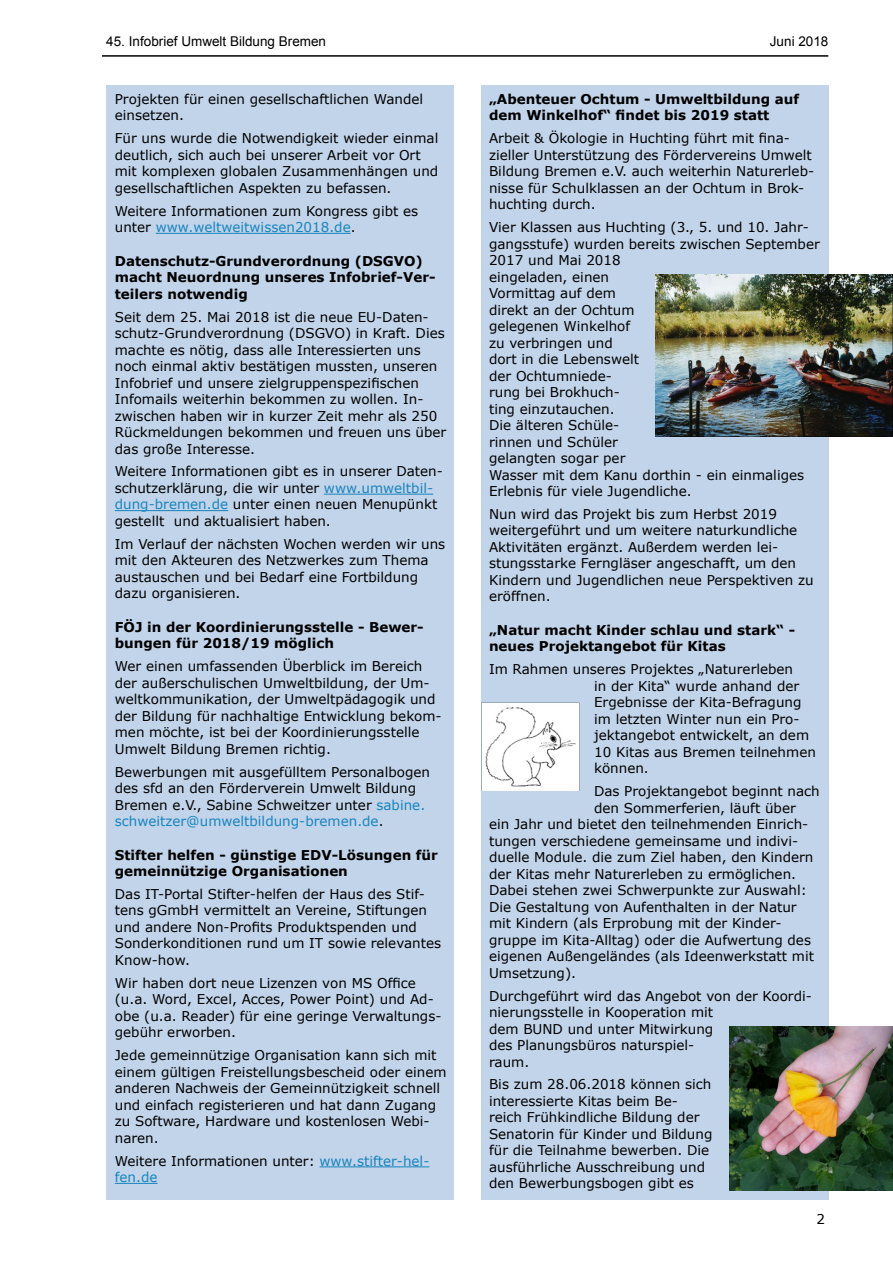
<style>
.page{position:relative;width:893px;height:1263px;background:#fff}
.page>*{position:absolute;margin:0;border:0;box-sizing:border-box;transform-origin:0 0}
.t1{font:13.5px/16.5px "Verdana";color:#000}
.t2{font:700 13.5px/16.5px "Verdana";color:#000}
.t3{font:13.5px "Arial";color:#000}
.s1{color:#1784be}
</style>
<div class="page">
<hr style="left:102px;top:55px;width:726px;height:2px;background:#000">
<div style="left:106px;top:85px;width:348px;height:1114px;background:#c2d4ea"></div>
<div style="left:481px;top:85px;width:348px;height:1114px;background:#c2d4ea"></div>
<hr style="left:156px;top:233px;width:195px;height:1px;background:#1784be">
<hr style="left:324px;top:494px;width:109px;height:1px;background:#1784be">
<hr style="left:115px;top:510px;width:113px;height:1px;background:#1784be">
<hr style="left:319px;top:1166px;width:110px;height:1px;background:#1784be">
<hr style="left:115px;top:1183px;width:42px;height:1px;background:#1784be">
<img style="left:655px;top:274px;width:237px;height:162px">
<img style="left:729px;top:1027px;width:164px;height:164px">
<img style="left:482px;top:703px;width:97px;height:88px">
<p class="t3" style="left:106px;top:33px;width:221px">45. Infobrief Umwelt Bildung Bremen</p>
<p class="t3" style="left:770px;top:33px;width:60px">Juni 2018</p>
<p class="t1" style="left:115px;top:91px;width:310px">Projekten für einen gesellschaftlichen Wandel einsetzen.</p>
<p class="t1" style="left:115px;top:130px;width:325px">Für uns wurde die Notwendigkeit wieder einmal deutlich, sich auch bei unserer Arbeit vor Ort mit komplexen globalen Zusammenhängen und gesellschaftlichen Aspekten zu befassen.</p>
<p class="t1" style="left:115px;top:202px;width:305px">Weitere Informationen zum Kongress gibt es unter <span class="s1">www.weltweitwissen2018.de</span>.</p>
<p class="t2" style="left:115px;top:252px;width:322px">Datenschutz-Grundverordnung (DSGVO) macht Neuordnung unseres Infobrief-Ver&shy;teilers notwendig</p>
<p class="t1" style="left:115px;top:308px;width:333px">Seit dem 25. Mai 2018 ist die neue EU-Daten&shy;schutz-Grundverordnung (DSGVO) in Kraft. Dies machte es nötig, dass alle Interessierten uns noch einmal aktiv bestätigen mussten, unseren Infobrief und unsere zielgruppenspezifischen Infomails weiterhin bekommen zu wollen. In&shy;zwischen haben wir in kurzer Zeit mehr als 250<br>Rückmeldungen bekommen und freuen uns über das große Interesse.</p>
<p class="t1" style="left:115px;top:463px;width:330px">Weitere Informationen gibt es in unserer Daten&shy;schutzerklärung, die wir unter <span class="s1">www.umweltbil&shy;dung-bremen.de</span> unter einen neuen Menupünkt gestellt und aktualisiert haben.</p>
<p class="t1" style="left:115px;top:535px;width:332px">Im Verlauf der nächsten Wochen werden wir uns mit den Akteuren des Netzwerkes zum Thema austauschen und bei Bedarf eine Fortbildung dazu organisieren.</p>
<p class="t2" style="left:115px;top:618px;width:310px">FÖJ in der Koordinierungsstelle - Bewer&shy;bungen für 2018/19 möglich</p>
<p class="t1" style="left:115px;top:658px;width:328px">Wer einen umfassenden Überblick im Bereich der außerschulischen Umweltbildung, der Um&shy;weltkommunikation, der Umweltpädagogik und der Bildung für nachhaltige Entwicklung bekom&shy;men möchte, ist bei der Koordinierungsstelle Umwelt Bildung Bremen richtig.</p>
<p class="t1" style="left:115px;top:763px;width:317px">Bewerbungen mit ausgefülltem Personalbogen des sfd an den Förderverein Umwelt Bildung Bremen e.V., Sabine Schweitzer unter <span class="s1">sabine. schweitzer@umweltbildung-bremen.de</span>.</p>
<p class="t2" style="left:115px;top:846px;width:325px">Stifter helfen - günstige EDV-Lösungen für gemeinnützige Organisationen</p>
<p class="t1" style="left:115px;top:886px;width:328px">Das IT-Portal Stifter-helfen der Haus des Stif&shy;tens gGmbH vermittelt an Vereine, Stiftungen und andere Non-Profits Produktspenden und Sonderkonditionen rund um IT sowie relevantes Know-how.</p>
<p class="t1" style="left:115px;top:974px;width:328px">Wir haben dort neue Lizenzen von MS Office (u.a. Word, Excel, Acces, Power Point) und Ad&shy;obe (u.a. Reader) für eine geringe Verwaltungs&shy;gebühr erworben.</p>
<p class="t1" style="left:115px;top:1047px;width:333px">Jede gemeinnützige Organisation kann sich mit einem gültigen Freistellungsbescheid oder einem anderen Nachweis der Gemeinnützigkeit schnell und einfach registerieren und hat dann Zugang zu Software, Hardware und kostenlosen Webi&shy;naren.</p>
<p class="t1" style="left:115px;top:1152px;width:316px">Weitere Informationen unter: <span class="s1">www.stifter-hel&shy;fen.de</span></p>
<p class="t2" style="left:489px;top:90px;width:312px">„Abenteuer Ochtum - Umweltbildung auf dem Winkelhof“ findet bis 2019 statt</p>
<p class="t1" style="left:489px;top:130px;width:327px">Arbeit &amp; Ökologie in Huchting führt mit fina&shy;zieller Unterstützung des Fördervereins Umwelt Bildung Bremen e.V. auch weiterhin Naturerleb&shy;nisse für Schulklassen an der Ochtum in Brok&shy;huchting durch.</p>
<p class="t1" style="left:489px;top:219px;width:332px">Vier Klassen aus Huchting (3., 5. und 10. Jahr&shy;gangsstufe) wurden bereits zwischen September<br>2017 und Mai 2018<br>eingeladen, einen<br>Vormittag auf dem<br>direkt an der Ochtum<br>gelegenen Winkelhof<br>zu verbringen und<br>dort in die Lebenswelt<br>der Ochtumniede-<br>rung bei Brokhuch-<br>ting einzutauchen.<br>Die älteren Schüle-<br>rinnen und Schüler<br>gelangten sogar per<br>Wasser mit dem Kanu dorthin - ein einmaliges<br>Erlebnis für viele Jugendliche.</p>
<p class="t1" style="left:489px;top:506px;width:326px">Nun wird das Projekt bis zum Herbst 2019 weitergeführt und um weitere naturkundliche Aktivitäten ergänzt. Außerdem werden lei&shy;stungsstarke Ferngläser angeschafft, um den Kindern und Jugendlichen neue Perspektiven zu eröffnen.</p>
<p class="t2" style="left:489px;top:621px;width:308px">„Natur macht Kinder schlau und stark“ - neues Projektangebot für Kitas</p>
<p class="t1" style="left:594px;top:661px;width:223px;text-indent:-105px">Im Rahmen unseres Projektes „Naturerleben<br>in der Kita“ wurde anhand der<br>Ergebnisse der Kita-Befragung im letzten Winter nun ein Pro&shy;jektangebot entwickelt, an dem<br>10 Kitas aus Bremen teilnehmen können.</p>
<p class="t1" style="left:594px;top:783px;width:227px">Das Projektangebot beginnt nach</p>
<p class="t1" style="left:594px;top:799px;width:203px">den Sommerferien, läuft über</p>
<p class="t1" style="left:489px;top:816px;width:321px">ein Jahr und bietet den teilnehmenden Einrich-</p>
<p class="t1" style="left:489px;top:832px;width:311px">tungen verschiedene gemeinsame und indivi-</p>
<p class="t1" style="left:489px;top:849px;width:326px">duelle Module. die zum Ziel haben, den Kindern</p>
<p class="t1" style="left:489px;top:865px;width:309px">der Kitas mehr Naturerleben zu ermöglichen.</p>
<p class="t1" style="left:489px;top:882px;width:319px">Dabei stehen zwei Schwerpunkte zur Auswahl:</p>
<p class="t1" style="left:489px;top:898px;width:309px">Die Gestaltung von Aufenthalten in der Natur</p>
<p class="t1" style="left:489px;top:915px;width:294px">mit Kindern (als Erprobung mit der Kinder-</p>
<p class="t1" style="left:489px;top:931px;width:323px">gruppe im Kita-Alltag) oder die Aufwertung des</p>
<p class="t1" style="left:489px;top:948px;width:326px">eigenen Außengeländes (als Ideenwerkstatt mit</p>
<p class="t1" style="left:489px;top:964px;width:89px">Umsetzung).</p>
<p class="t1" style="left:489px;top:987px;width:324px">Durchgeführt wird das Angebot von der Koordi&shy;nierungsstelle in Kooperation mit<br>dem BUND und unter Mitwirkung<br>des Planungsbüros naturspiel-<br>raum.</p>
<p class="t1" style="left:489px;top:1076px;width:225px">Bis zum 28.06.2018 können sich interessierte Kitas beim Be&shy;reich Frühkindliche Bildung der<br>Senatorin für Kinder und Bildung für die Teilnahme bewerben. Die ausführliche Ausschreibung und den Bewerbungsbogen gibt es</p>
<p class="t1" style="left:816px;top:1211px;width:10px">2</p>
</div>
